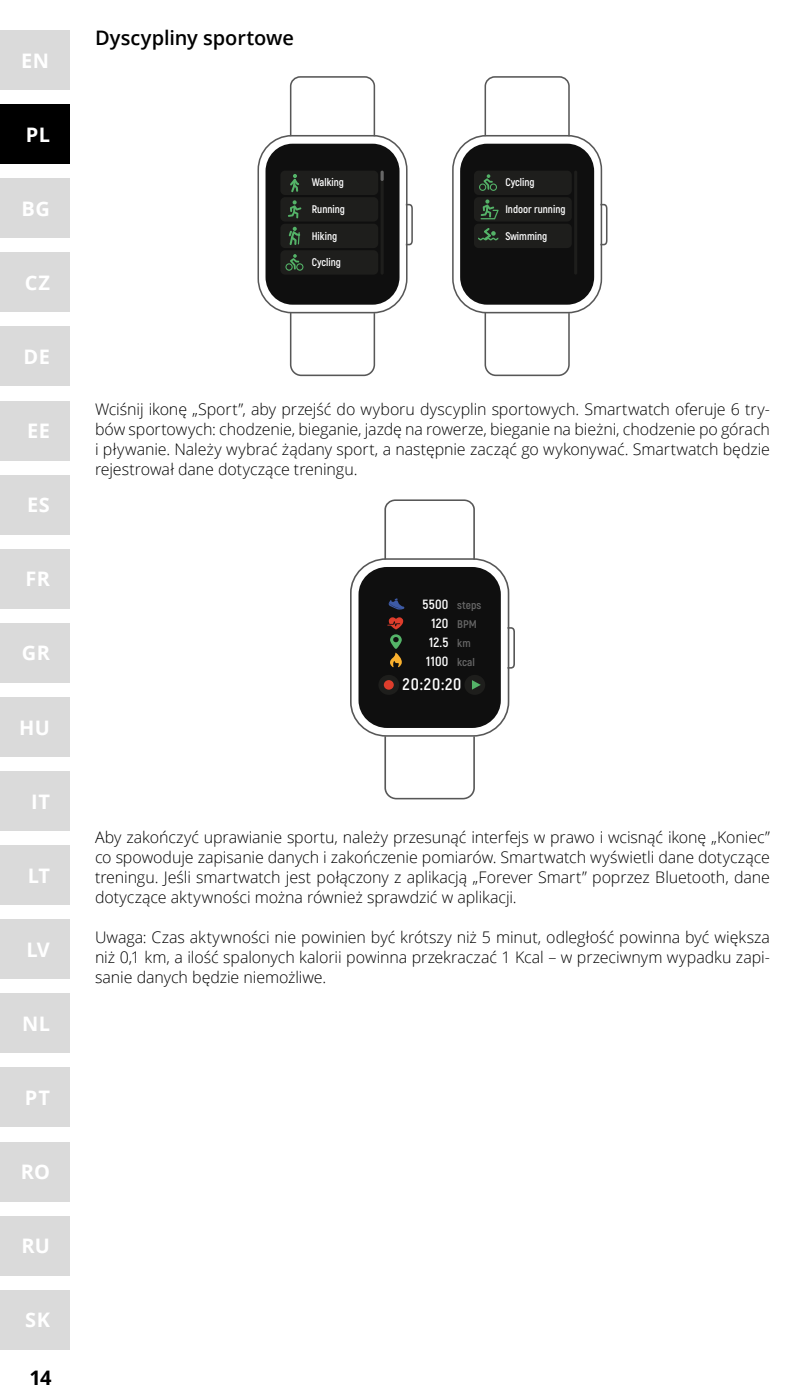
<style>
.page{position:relative;width:800px;height:1400px;background:#fff}
.page>*{position:absolute;margin:0;border:0;box-sizing:border-box;transform-origin:0 0}
.t1{font:700 20px "Open Sans";letter-spacing:.02em;color:#fff}
.t2{font:600 20px "Open Sans";letter-spacing:-.005em;color:#000}
.t3{font:700 20px "Open Sans";color:#000}
.t4{font:700 16.7px "Akrobat";color:#fff;scale:1.04 1}
.t5{font:300 16px/20px "Open Sans";letter-spacing:-.005em;color:#000;text-align:justify}
.t6{font:700 13.4px/18.8px "Akrobat";letter-spacing:.02em;color:#fff;text-align:center;scale:1.04 1}
.t7{font:700 11.1px "Akrobat";color:#fff}
.t8{font:700 11.1px/18.8px "Akrobat";color:#676767;scale:1.04 1}
</style>
<div class="page">
<svg style="left:408px;top:203px;width:5px;height:43px"></svg>
<div style="left:258px;top:135px;width:150px;height:178px;border:2px solid #575757;border-radius:34px"></div>
<svg style="left:289px;top:311px;width:87px;height:65px"></svg>
<svg style="left:289px;top:76px;width:87px;height:62px"></svg>
<div style="left:266px;top:144px;width:134px;height:161px;background:#0f0f0f;border-radius:27px"></div>
<div style="left:280px;top:250px;width:98px;height:25px;background:#1e1e1c;border-radius:5px"></div>
<div style="left:280px;top:224px;width:98px;height:24px;background:#1e1e1c;border-radius:5px"></div>
<div style="left:280px;top:197px;width:98px;height:25px;background:#1e1e1c;border-radius:5px"></div>
<div style="left:280px;top:171px;width:98px;height:24px;background:#1e1e1c;border-radius:5px"></div>
<hr style="left:381px;top:171px;width:3px;height:104px;background:#1e1e1c;border-radius:2px">
<svg style="left:381px;top:171px;width:3px;height:10px"></svg>
<svg style="left:290px;top:174px;width:9px;height:18px"></svg>
<svg style="left:288px;top:200px;width:13px;height:18px"></svg>
<svg style="left:289px;top:227px;width:11px;height:18px"></svg>
<svg style="left:285px;top:254px;width:18px;height:17px"></svg>
<svg style="left:602px;top:203px;width:6px;height:43px"></svg>
<div style="left:452px;top:135px;width:150px;height:178px;border:2px solid #575757;border-radius:34px"></div>
<svg style="left:484px;top:311px;width:87px;height:65px"></svg>
<svg style="left:484px;top:76px;width:87px;height:62px"></svg>
<div style="left:460px;top:144px;width:134px;height:161px;background:#0f0f0f;border-radius:27px"></div>
<div style="left:474px;top:224px;width:98px;height:24px;background:#1e1e1c;border-radius:5px"></div>
<div style="left:474px;top:197px;width:98px;height:25px;background:#1e1e1c;border-radius:5px"></div>
<div style="left:474px;top:171px;width:98px;height:24px;background:#1e1e1c;border-radius:5px"></div>
<hr style="left:574px;top:171px;width:3px;height:104px;background:#1e1e1c;border-radius:2px">
<svg style="left:479px;top:174px;width:18px;height:17px"></svg>
<svg style="left:481px;top:199px;width:18px;height:20px"></svg>
<svg style="left:478px;top:228px;width:20px;height:12px"></svg>
<svg style="left:509px;top:626px;width:6px;height:43px"></svg>
<div style="left:350px;top:558px;width:159px;height:179px;border:2px solid #575757;border-radius:35px"></div>
<svg style="left:384px;top:735px;width:92px;height:64px"></svg>
<svg style="left:384px;top:499px;width:92px;height:62px"></svg>
<div style="left:359px;top:567px;width:142px;height:161px;background:#0f0f0f;border-radius:28px"></div>
<svg style="left:387px;top:617px;width:16px;height:50px"></svg>
<svg style="left:389px;top:598px;width:15px;height:12px"></svg>
<div style="left:464px;top:675px;width:21px;height:20px;background:#1e1e1c;border-radius:50%"></div>
<div style="left:378px;top:675px;width:21px;height:20px;background:#1e1e1c;border-radius:50%"></div>
<div style="left:384px;top:680px;width:10px;height:10px;background:#de3d2c;border-radius:50%"></div>
<svg style="left:472px;top:680px;width:9px;height:10px"></svg>
<div style="left:0;top:326px;width:70px;height:60px;background:#dadada"></div>
<div style="left:0;top:549px;width:70px;height:60px;background:#dadada"></div>
<div style="left:0;top:771px;width:70px;height:60px;background:#dadada"></div>
<div style="left:0;top:401px;width:70px;height:60px;background:#dadada"></div>
<div style="left:0;top:623px;width:70px;height:60px;background:#dadada"></div>
<div style="left:0;top:475px;width:70px;height:60px;background:#dadada"></div>
<div style="left:0;top:104px;width:70px;height:60px;background:#000"></div>
<div style="left:0;top:252px;width:70px;height:60px;background:#dadada"></div>
<div style="left:0;top:1290px;width:70px;height:60px;background:#dadada"></div>
<div style="left:0;top:1216px;width:70px;height:60px;background:#dadada"></div>
<div style="left:0;top:845px;width:70px;height:60px;background:#dadada"></div>
<div style="left:0;top:178px;width:70px;height:60px;background:#dadada"></div>
<div style="left:0;top:1142px;width:70px;height:60px;background:#dadada"></div>
<div style="left:0;top:1067px;width:70px;height:60px;background:#dadada"></div>
<div style="left:0;top:697px;width:70px;height:60px;background:#dadada"></div>
<div style="left:0;top:919px;width:70px;height:60px;background:#dadada"></div>
<div style="left:0;top:30px;width:69px;height:60px;background:#dadada"></div>
<div style="left:0;top:993px;width:70px;height:60px;background:#dadada"></div>
<p class="t1" style="left:21px;top:46px;width:29px">EN</p>
<p class="t1" style="left:26px;top:120px;width:26px">PL</p>
<p class="t1" style="left:22px;top:194px;width:30px">BG</p>
<p class="t1" style="left:25px;top:269px;width:27px">CZ</p>
<p class="t1" style="left:24px;top:343px;width:28px">DE</p>
<p class="t1" style="left:27px;top:417px;width:24px">EE</p>
<p class="t1" style="left:27px;top:491px;width:24px">ES</p>
<p class="t1" style="left:26px;top:565px;width:26px">FR</p>
<p class="t1" style="left:22px;top:639px;width:30px">GR</p>
<p class="t1" style="left:19px;top:713px;width:32px">HU</p>
<p class="t1" style="left:31px;top:787px;width:20px">IT</p>
<p class="t1" style="left:28px;top:861px;width:24px">LT</p>
<p class="t1" style="left:26px;top:936px;width:25px">LV</p>
<p class="t1" style="left:22px;top:1010px;width:29px">NL</p>
<p class="t1" style="left:25px;top:1084px;width:26px">PT</p>
<p class="t1" style="left:21px;top:1158px;width:31px">RO</p>
<p class="t1" style="left:21px;top:1232px;width:30px">RU</p>
<p class="t1" style="left:25px;top:1306px;width:26px">SK</p>
<p class="t3" style="left:30px;top:1364px;width:24px">14</p>
<p class="t2" style="left:95px;top:24px;width:200px">Dyscypliny sportowe</p>
<p class="t7" style="left:312px;top:175px;width:34px">Walking</p>
<p class="t7" style="left:312px;top:203px;width:35px">Running</p>
<p class="t7" style="left:312px;top:229px;width:27px">Hiking</p>
<p class="t7" style="left:312px;top:256px;width:31px">Cycling</p>
<p class="t7" style="left:505px;top:175px;width:31px">Cycling</p>
<p class="t7" style="left:505px;top:203px;width:62px">Indoor running</p>
<p class="t7" style="left:505px;top:229px;width:43px">Swimming</p>
<p class="t5" style="left:95px;top:399px;width:677px">Wciśnij ikonę „Sport”, aby przejść do wyboru dyscyplin sportowych. Smartwatch oferuje 6 try&shy;bów sportowych: chodzenie, bieganie, jazdę na rowerze, bieganie na bieżni, chodzenie po górach i pływanie. Należy wybrać żądany sport, a następnie zacząć go wykonywać. Smartwatch będzie rejestrował dane dotyczące treningu.</p>
<p class="t6" style="left:423px;top:595px;width:26px">5500</p>
<p class="t6" style="left:426px;top:614px;width:23px">120<br>12.5<br>1100</p>
<p class="t8" style="left:457px;top:596px;width:25px">steps<br>BPM km kcal</p>
<p class="t4" style="left:403px;top:674px;width:58px">20:20:20</p>
<p class="t5" style="left:95px;top:827px;width:677px">Aby zakończyć uprawianie sportu, należy przesunąć interfejs w prawo i wcisnąć ikonę „Koniec” co spowoduje zapisanie danych i zakończenie pomiarów. Smartwatch wyświetli dane dotyczące treningu. Jeśli smartwatch jest połączony z aplikacją „Forever Smart” poprzez Bluetooth, dane dotyczące aktywności można również sprawdzić w aplikacji.</p>
<p class="t5" style="left:95px;top:927px;width:677px">Uwaga: Czas aktywności nie powinien być krótszy niż 5 minut, odległość powinna być większa niż 0,1 km, a ilość spalonych kalorii powinna przekraczać 1 Kcal – w przeciwnym wypadku zapi&shy;sanie danych będzie niemożliwe.</p>
</div>
